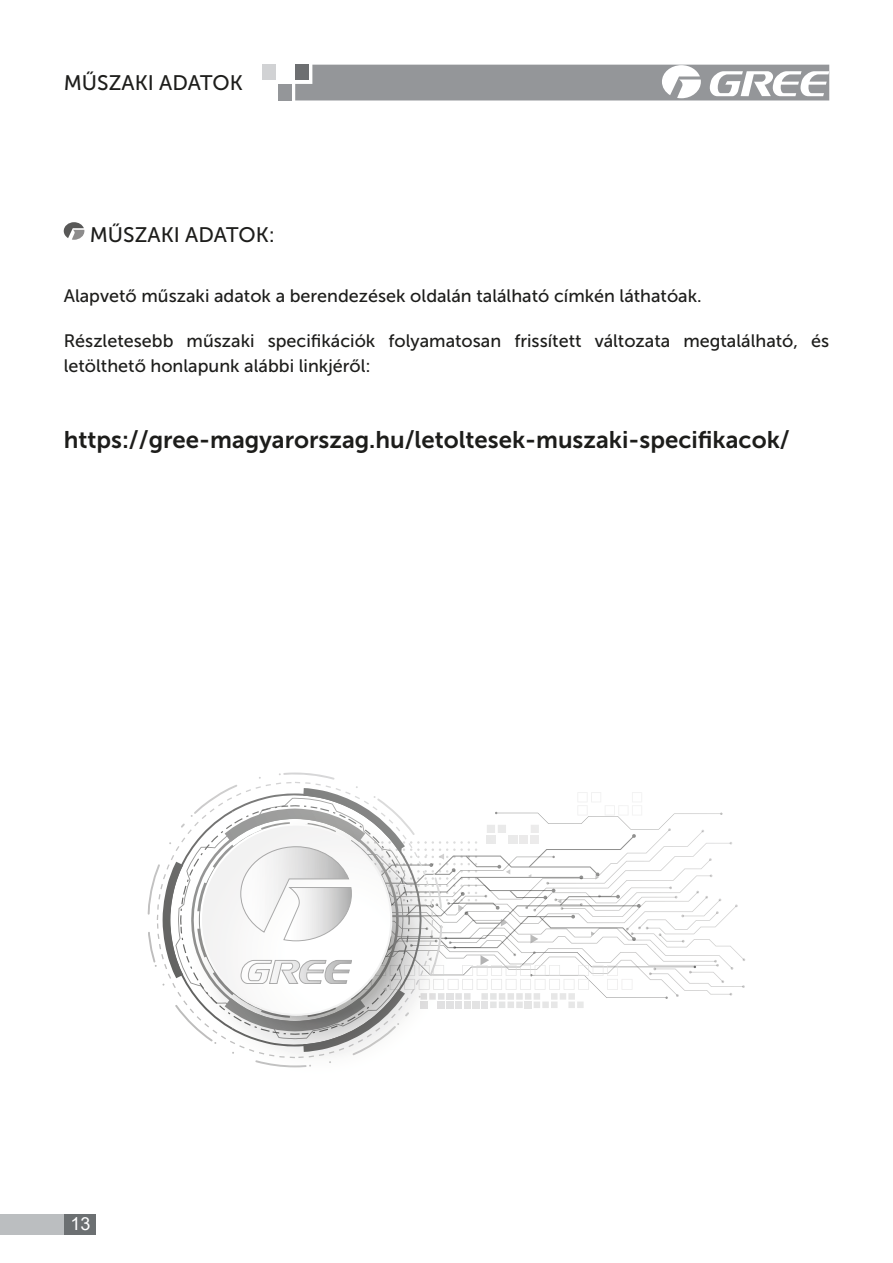
<style>
.page{position:relative;width:893px;height:1263px;background:#fff}
.page>*{position:absolute;margin:0;border:0;box-sizing:border-box;transform-origin:0 0}
.t1{font:24px "Museo Sans 700";color:#1d1d1b}
.t2{font:21px "Museo Sans 500";color:#1d1d1b}
.t3{font:18px/25.2px "Museo Sans 500";color:#1d1d1b}
.t4{font:18px "Arial";color:#fff}
</style>
<div class="page">
<div style="left:0;top:1214px;width:96px;height:20px;background:#6c7072"></div>
<div style="left:0;top:1214px;width:64px;height:20px;background:#bbbec0"></div>
<svg style="left:148px;top:772px;width:597px;height:295px"></svg>
<svg style="left:64px;top:222px;width:20px;height:18px"></svg>
<div style="left:278px;top:84px;width:13px;height:16px;background:#949699"></div>
<div style="left:262px;top:65px;width:14px;height:15px;background:#d1d2d4"></div>
<svg style="left:295px;top:65px;width:534px;height:35px;background:#a1a3a6"></svg>
<p class="t2" style="left:64px;top:71px;width:180px">MŰSZAKI ADATOK</p>
<p class="t2" style="left:90px;top:223px;width:187px">MŰSZAKI ADATOK:</p>
<p class="t3" style="left:64px;top:283px;width:639px">Alapvető műszaki adatok a berendezések oldalán található címkén láthatóak.</p>
<p class="t3" style="left:64px;top:328px;width:767px">Részletesebb műszaki specifikációk folyamatosan frissített változata megtalálható, és letölthető honlapunk alábbi linkjéről:</p>
<p class="t1" style="left:64px;top:426px;width:727px">https://gree-magyarorszag.hu/letoltesek-muszaki-specifikacok/</p>
<p class="t4" style="left:70px;top:1211px;width:22px">13</p>
</div>
